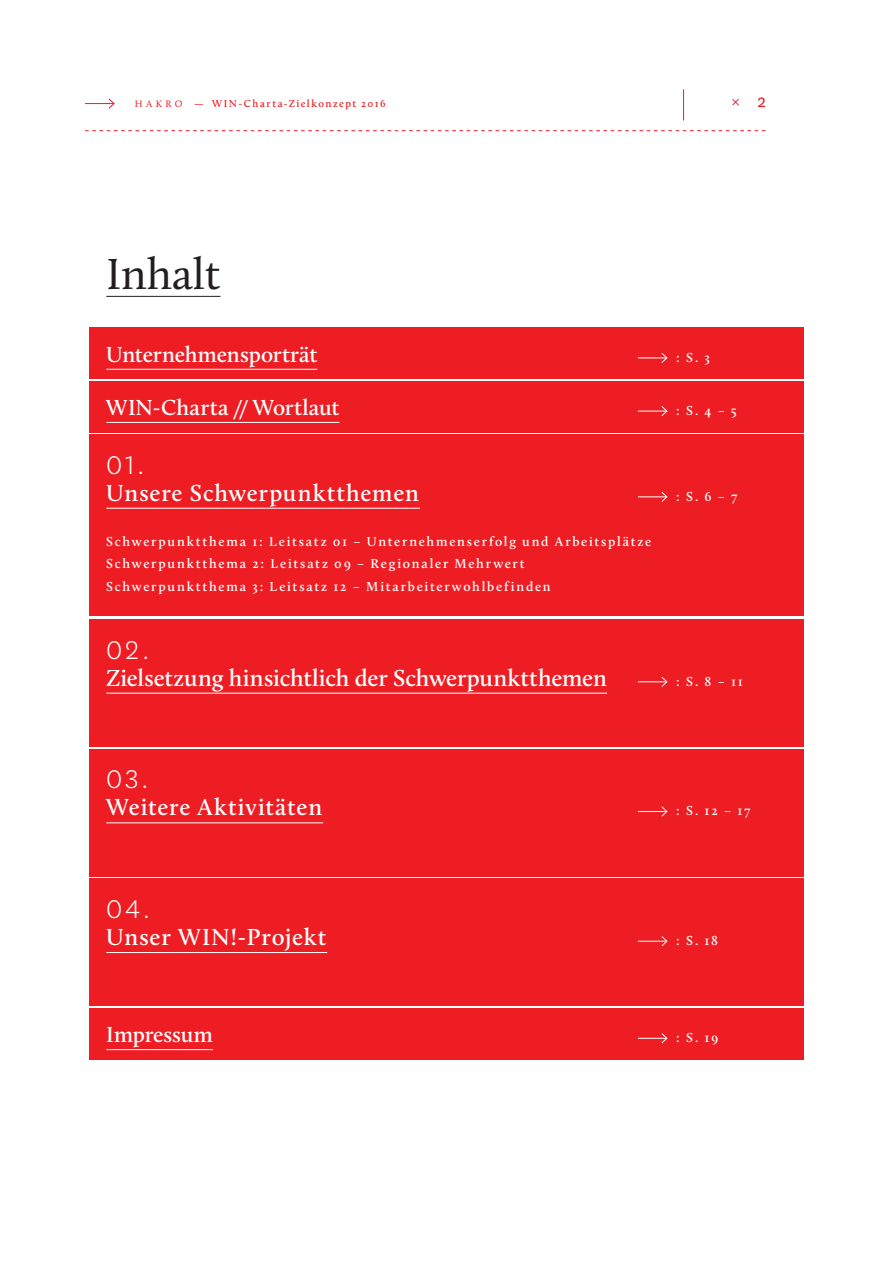
<style>
.page{position:relative;width:893px;height:1263px;background:#fff}
.page>*{position:absolute;margin:0;border:0;box-sizing:border-box;transform-origin:0 0}
.t1{font:45px "Calluna";color:#231f20}
.t2{font:300 30px "National";letter-spacing:.1em;color:#fff}
.t3{font:600 24px "Calluna";letter-spacing:.02em;color:#fff}
.t4{font:600 24px "Calluna";letter-spacing:-.005em;color:#fff}
.t5{font:600 22.5px "Calluna";color:#fff}
.t6{font:19.5px "National";color:#ee1d23}
.t7{font:600 13.5px/22.5px "Calluna";letter-spacing:.125em;color:#fff}
.t8{font:600 10.5px "Calluna";letter-spacing:.135em;color:#ee1d23}
.s1{font-weight:400;font-size:9.75px}
</style>
<div class="page">
<div style="left:89px;top:434px;width:715px;height:181px;background:#ee1d23"></div>
<hr style="left:106px;top:508px;width:314px;height:1px;background:#fff">
<svg style="left:638px;top:492px;width:30px;height:10px"></svg>
<hr style="left:106px;top:296px;width:114px;height:1px;background:#231f20">
<div style="left:89px;top:328px;width:715px;height:51px;background:#ee1d23"></div>
<hr style="left:106px;top:369px;width:211px;height:1px;background:#fff">
<svg style="left:638px;top:353px;width:30px;height:10px"></svg>
<div style="left:89px;top:619px;width:715px;height:128px;background:#ee1d23"></div>
<hr style="left:106px;top:693px;width:501px;height:1px;background:#fff">
<svg style="left:638px;top:676px;width:30px;height:11px"></svg>
<div style="left:89px;top:878px;width:715px;height:128px;background:#ee1d23"></div>
<hr style="left:106px;top:952px;width:221px;height:1px;background:#fff">
<svg style="left:638px;top:936px;width:30px;height:11px"></svg>
<div style="left:89px;top:749px;width:715px;height:127px;background:#ee1d23"></div>
<hr style="left:106px;top:823px;width:217px;height:1px;background:#fff">
<svg style="left:638px;top:806px;width:30px;height:11px"></svg>
<div style="left:89px;top:381px;width:715px;height:51px;background:#ee1d23"></div>
<hr style="left:106px;top:422px;width:233px;height:1px;background:#fff">
<svg style="left:638px;top:406px;width:30px;height:10px"></svg>
<div style="left:89px;top:1008px;width:715px;height:51px;background:#ee1d23"></div>
<hr style="left:106px;top:1049px;width:107px;height:1px;background:#fff">
<svg style="left:638px;top:1033px;width:30px;height:11px"></svg>
<svg style="left:85px;top:98px;width:30px;height:11px"></svg>
<hr style="left:683px;top:89px;width:1px;height:31px;background:#ee1d23">
<svg style="left:85px;top:130px;width:680px;height:1px"></svg>
<p class="t8" style="left:135px;top:97px;width:252px"><span class="s1">H A K R O</span> — WIN-Charta-Zielkonzept 2016</p>
<h3 class="t6" style="left:731px;top:89px;width:36px">× 2</h3>
<h1 class="t1" style="left:106px;top:247px;width:116px">INHALT</h1>
<h3 class="t5" style="left:106px;top:340px;width:213px">Unternehmensporträt</h3>
<p class="t7" style="left:676px;top:346px;width:35px">: S. 3</p>
<h3 class="t5" style="left:106px;top:394px;width:235px">WIN-Charta // Wortlaut</h3>
<p class="t7" style="left:676px;top:399px;width:62px">: S. 4 – 5</p>
<h2 class="t2" style="left:106px;top:446px;width:40px">01.</h2>
<h3 class="t3" style="left:106px;top:478px;width:314px">Unsere Schwerpunktthemen</h3>
<p class="t7" style="left:676px;top:485px;width:63px">:S.6–7</p>
<p class="t7" style="left:106px;top:530px;width:547px">Schwerpunktthema 1: Leitsatz 01 – Unternehmenserfolg und Arbeitsplätze<br>Schwerpunktthema 2: Leitsatz 09 – Regionaler Mehrwert<br>Schwerpunktthema 3: Leitsatz 12 – Mitarbeiterwohlbefinden</p>
<h2 class="t2" style="left:106px;top:631px;width:45px">02.</h2>
<h3 class="t4" style="left:106px;top:663px;width:502px">Zielsetzung hinsichtlich der Schwerpunktthemen</h3>
<p class="t7" style="left:676px;top:670px;width:68px">: S. 8 – 11</p>
<h2 class="t2" style="left:106px;top:760px;width:44px">03.</h2>
<h3 class="t3" style="left:106px;top:793px;width:217px">Weitere Aktivitäten</h3>
<p class="t7" style="left:676px;top:799px;width:76px">: S. 12 – 17</p>
<h2 class="t2" style="left:106px;top:890px;width:45px">04.</h2>
<h3 class="t3" style="left:106px;top:922px;width:221px">Unser WIN!-Projekt</h3>
<p class="t7" style="left:676px;top:929px;width:43px">: S. 18</p>
<h3 class="t5" style="left:106px;top:1021px;width:108px">Impressum</h3>
<p class="t7" style="left:676px;top:1026px;width:44px">: S. 19</p>
</div>
